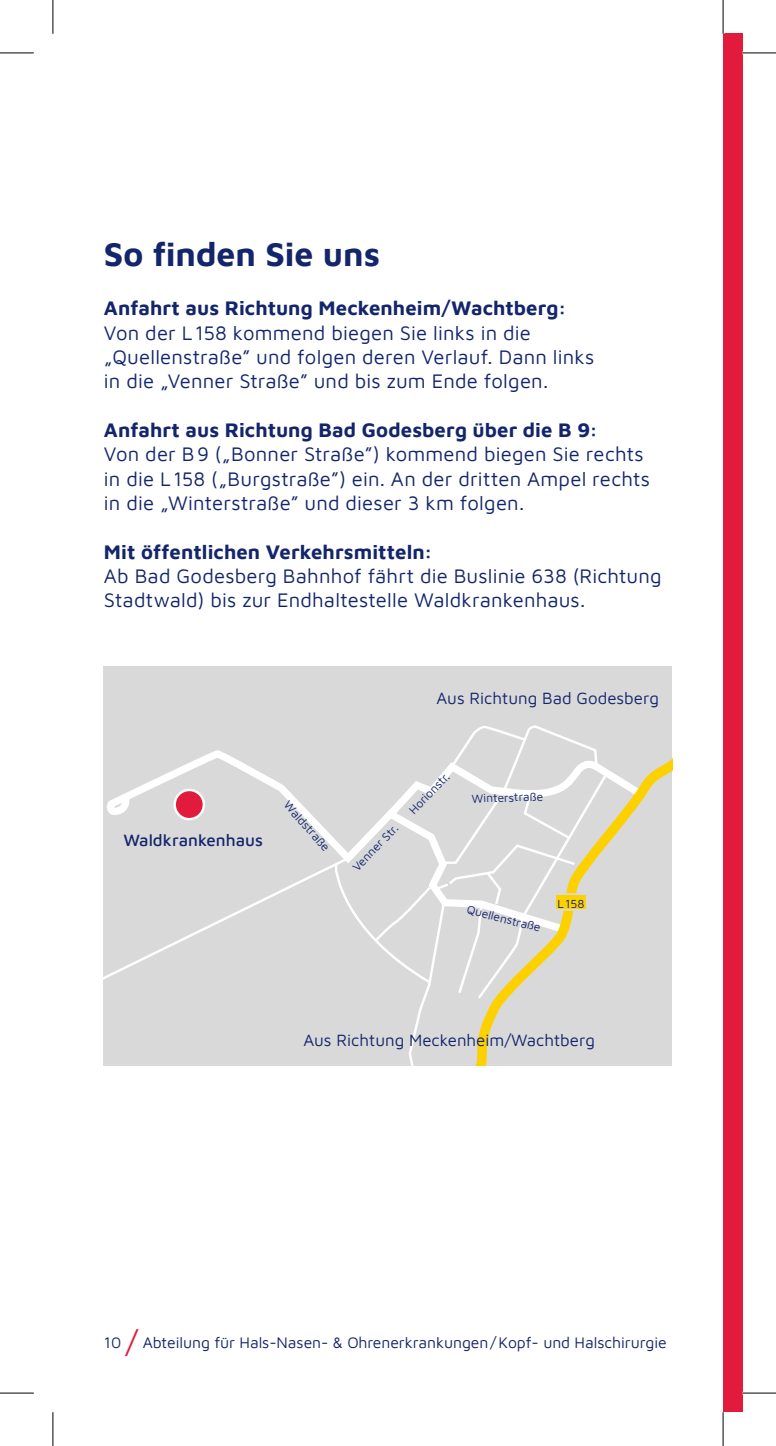
<style>
.page{position:relative;width:776px;height:1446px;background:#fff}
.page>*{position:absolute;margin:0;border:0;box-sizing:border-box;transform-origin:0 0}
.t1{font:700 33.75px "Maven Pro";color:#14266b}
.t2{font:20.25px/24.3px "Maven Pro";letter-spacing:.01em;color:#14266b}
.t3{font:700 20.25px "Maven Pro";letter-spacing:.005em;color:#14266b}
.t4{font:16.88px "Maven Pro";color:#14266b}
.t5{font:500 16.88px "Maven Pro";color:#14266b}
.t6{font:15.75px "Maven Pro";letter-spacing:-.005em;color:#14266b}
.t7{font:11.92px "Maven Pro";color:#14266b}
.s1{color:#151616}
.s2{font-size:31.5px;color:#e21a3b}
</style>
<div class="page">
<div style="left:723px;top:34px;width:19px;height:1377px;background:#e21a3b"></div>
<div style="left:104px;top:666px;width:568px;height:398px;background:#d9d9da"></div>
<svg style="left:104px;top:725px;width:548px;height:339px"></svg>
<div style="left:175px;top:790px;width:29px;height:29px;background:#e21a3b;border-radius:50%"></div>
<div style="left:173px;top:788px;width:32px;height:32px;border:2px solid #fff;border-radius:50%"></div>
<div style="left:555px;top:894px;width:31px;height:15px;background:#fdd000"></div>
<div style="left:554px;top:893px;width:33px;height:17px;border:2px solid #d9d9da"></div>
<hr style="left:0;top:53px;width:34px;height:1px;background:#000">
<hr style="left:742px;top:53px;width:33px;height:1px;background:#000">
<hr style="left:0;top:1392px;width:34px;height:1px;background:#000">
<hr style="left:742px;top:1392px;width:33px;height:1px;background:#000">
<hr style="left:53px;top:0;width:1px;height:34px;background:#000">
<hr style="left:53px;top:1411px;width:1px;height:34px;background:#000">
<hr style="left:722px;top:0;width:1px;height:34px;background:#000">
<hr style="left:722px;top:1411px;width:1px;height:34px;background:#000">
<h1 class="t1" style="left:104px;top:231px;width:277px">So finden Sie uns</h1>
<p class="t3" style="left:104px;top:294px;width:464px">Anfahrt aus Richtung Meckenheim/Wachtberg:</p>
<p class="t2" style="left:104px;top:319px;width:492px">Von der L158 kommend biegen Sie links in die „Quellenstraße” und folgen deren Verlauf. Dann links in die „Venner Straße” und bis zum Ende folgen.</p>
<p class="t3" style="left:104px;top:416px;width:495px">Anfahrt aus Richtung Bad Godesberg über die B 9:</p>
<p class="t2" style="left:104px;top:441px;width:547px">Von der B9 („Bonner Straße”) kommend biegen Sie rechts in die L158 („Burgstraße”) ein. An der dritten Ampel rechts in die „Winterstraße” und dieser 3 km folgen.</p>
<p class="t3" style="left:104px;top:537px;width:330px">Mit öffentlichen Verkehrsmitteln:</p>
<p class="t2" style="left:104px;top:562px;width:559px">Ab Bad Godesberg Bahnhof fährt die Buslinie 638 (Richtung<br>Stadtwald) bis zur Endhaltestelle Waldkrankenhaus.</p>
<p class="t4" style="left:436px;top:686px;width:224px">Aus Richtung Bad Godesberg</p>
<p class="t5" style="left:123px;top:828px;width:141px">Waldkrankenhaus</p>
<p class="t7" style="left:292px;top:797px;width:64px;rotate:48deg">Waldstraße</p>
<p class="t7" style="left:349px;top:863px;width:61px;rotate:-46deg">Venner Str.</p>
<p class="t7" style="left:405px;top:806px;width:54px;rotate:-46deg">Horionstr<span class="s1">.</span></p>
<p class="t7" style="left:471px;top:790px;width:73px;rotate:-2deg">Winterstraße</p>
<p class="t7" style="left:469px;top:901px;width:77px;rotate:14deg">Quellenstraße</p>
<p class="t7" style="left:557px;top:895px;width:29px">L158</p>
<p class="t4" style="left:303px;top:1028px;width:293px">Aus Richtung Meckenheim/Wachtberg</p>
<p class="t6" style="left:104px;top:1331px;width:564px">10 <span class="s2">/</span> Abteilung für Hals-Nasen- &amp; Ohrenerkrankungen/Kopf- und Halschirurgie</p>
</div>
